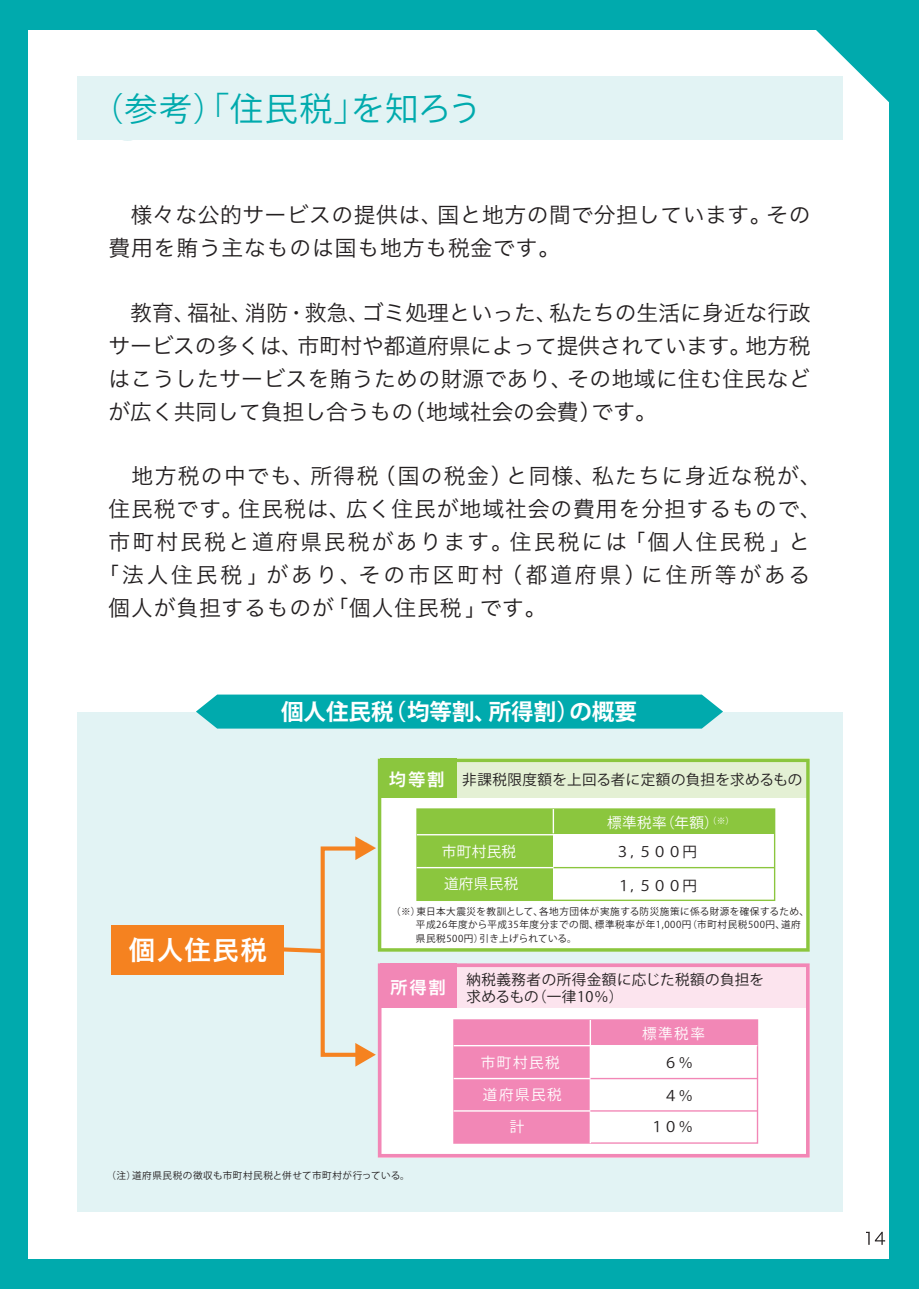
<style>
.page{position:relative;width:919px;height:1289px;background:#fff}
.page>*{position:absolute;margin:0;border:0;box-sizing:border-box;transform-origin:0 0}
.t1{font:42px "Futura";color:#00aaad}
.t2{font:33px "Koz Go Pr 6 N";letter-spacing:.04em;color:#00aaad}
.t3{font:26.55px "Hira Kaku Pro W6";letter-spacing:.05em;color:#fff}
.t4{font:700 22.5px "Koz Go Pr 6 N";color:#fff}
.t5{font:21.75px/33px "Hira Kaku Pro W3";letter-spacing:.04em;color:#231f20}
.t6{font:21.75px "Hira Kaku Pro W3";letter-spacing:.06em;color:#231f20}
.t7{font:21.75px "Hira Kaku Pro W3";letter-spacing:.1em;color:#231f20}
.t8{font:21.75px "Hira Kaku Pro W3";letter-spacing:.13em;color:#231f20}
.t9{font:17.4px "Hira Kaku Pro W6";color:#fff}
.t10{font:14.55px "Koz Go Pr 6 N";letter-spacing:.025em;color:#231f20}
.t11{font:14.55px "Koz Go Pr 6 N";letter-spacing:.025em;color:#fff}
.t12{font:9.6px/13.6px "Koz Go Pr 6 N";letter-spacing:.06em;color:#231f20}
.s1{font-family:"Hira Kaku Pro N W6";font-size:17.4px;color:#fff}
</style>
<div class="page">
<div style="left:77px;top:712px;width:765px;height:499px;background:#e2f3f4"></div>
<svg style="left:798px;top:30px;width:91px;height:89px"></svg>
<svg style="left:378px;top:758px;width:431px;height:193px;background:#edf6e2"></svg>
<div style="left:417px;top:809px;width:357px;height:25px;background:#8bc63e"></div>
<div style="left:417px;top:833px;width:136px;height:67px;background:#8bc63e"></div>
<div style="left:416px;top:808px;width:359px;height:93px;border:1px solid #8bc63e"></div>
<hr style="left:417px;top:834px;width:136px;height:1px;background:#fff">
<hr style="left:552px;top:809px;width:2px;height:24px;background:#fff">
<hr style="left:553px;top:867px;width:221px;height:1px;background:#8bc63e">
<hr style="left:416px;top:867px;width:137px;height:1px;background:#fff">
<svg style="left:378px;top:963px;width:431px;height:194px;background:#fce9f1"></svg>
<div style="left:454px;top:1020px;width:136px;height:122px;background:#f287b6"></div>
<div style="left:454px;top:1020px;width:303px;height:25px;background:#f287b6"></div>
<div style="left:453px;top:1019px;width:305px;height:124px;border:1px solid #f287b6"></div>
<hr style="left:454px;top:1044px;width:303px;height:2px;background:#fff">
<hr style="left:589px;top:1019px;width:2px;height:124px;background:#fff">
<hr style="left:590px;top:1077px;width:167px;height:2px;background:#f287b6">
<hr style="left:453px;top:1077px;width:137px;height:2px;background:#fff">
<hr style="left:453px;top:1110px;width:137px;height:1px;background:#fff">
<hr style="left:590px;top:1110px;width:167px;height:1px;background:#f287b6">
<svg style="left:284px;top:947px;width:36px;height:6px"></svg>
<div style="left:320px;top:846px;width:39px;height:210px;border:4px solid #f58220"></div>
<svg style="left:355px;top:836px;width:21px;height:24px"></svg>
<svg style="left:355px;top:1042px;width:21px;height:24px"></svg>
<div style="left:111px;top:925px;width:173px;height:49px;background:#f58220"></div>
<svg style="left:196px;top:694px;width:527px;height:34px;background:#0daeb1"></svg>
<div style="left:77px;top:77px;width:765px;height:63px;background:#e2f3f4"></div>
<svg style="left:866px;top:1231px;width:19px;height:13px"></svg>
<div style="left:0;top:0;width:918px;height:30px;background:#00aaad"></div>
<div style="left:0;top:1259px;width:918px;height:29px;background:#00aaad"></div>
<div style="left:0;top:0;width:28px;height:1286px;background:#00aaad"></div>
<div style="left:889px;top:1px;width:29px;height:1287px;background:#00aaad"></div>
<h2 class="t2" style="left:90px;top:90px;width:392px">（参考）「住民税」を知ろう</h2>
<h1 class="t1" style="left:115px;top:81px;width:26px">1</h1>
<p class="t5" style="left:108px;top:197px;width:703px">　様々な公的サービスの提供は、国と地方の間で分担しています。その費用を賄う主なものは国も地方も税金です。</p>
<p class="t5" style="left:108px;top:294px;width:703px;text-align:justify">　教育、福祉、消防・救急、ゴミ処理といった、私たちの生活に身近な行政サービスの多くは、市町村や都道府県によって提供されています。地方税はこうしたサービスを賄うための財源であり、その地域に住む住民などが広く共同して負担し合うもの（地域社会の会費）です。</p>
<p class="t6" style="left:108px;top:456px;width:714px">　地方税の中でも、所得税（国の税金）と同様、私たちに身近な税が、</p>
<p class="t5" style="left:108px;top:491px;width:714px">住民税です。住民税は、広く住民が地域社会の費用を分担するもので、</p>
<p class="t7" style="left:108px;top:522px;width:703px">市町村民税と道府県民税があります。住民税には「個人住民税」と</p>
<p class="t8" style="left:98px;top:555px;width:714px">「法人住民税」があり、その市区町村（都道府県）に住所等がある</p>
<p class="t5" style="left:108px;top:590px;width:439px">個人が負担するものが「個人住民税」です。</p>
<p class="t4" style="left:281px;top:699px;width:357px">個人住民税（均等割、所得割）の概要</p>
<p class="t10" style="left:389px;top:771px;width:415px"><span class="s1">均等割</span> 非課税限度額を上回る者に定額の負担を求めるもの</p>
<p class="t3" style="left:129px;top:926px;width:140px">個人住民税</p>
<p class="t11" style="left:442px;top:843px;width:76px">市町村民税</p>
<p class="t11" style="left:444px;top:875px;width:76px">道府県民税</p>
<p class="t11" style="left:607px;top:814px;width:128px">標準税率（年額）<sup>（※）</sup></p>
<p class="t10" style="left:615px;top:843px;width:83px">３，５００円</p>
<p class="t10" style="left:616px;top:877px;width:82px">１，５００円</p>
<p class="t12" style="left:395px;top:904px;width:415px;text-indent:-5px">（※）東日本大震災を教訓として、各地方団体が実施する防災施策に係る財源を確保するため、　　平成26年度から平成35年度分までの間、標準税率が年1,000円（市町村民税500円、道府　　県民税500円）引き上げられている。</p>
<p class="t9" style="left:390px;top:971px;width:57px">所得割</p>
<p class="t10" style="left:466px;top:971px;width:299px">納税義務者の所得金額に応じた税額の負担を</p>
<p class="t10" style="left:466px;top:988px;width:158px">求めるもの（一律10％）</p>
<p class="t11" style="left:481px;top:1054px;width:80px">市町村民税</p>
<p class="t11" style="left:483px;top:1086px;width:80px">道府県民税</p>
<p class="t11" style="left:509px;top:1118px;width:16px">計</p>
<p class="t11" style="left:642px;top:1025px;width:64px">標準税率</p>
<p class="t10" style="left:663px;top:1054px;width:31px">６％</p>
<p class="t10" style="left:663px;top:1087px;width:31px">４％</p>
<p class="t10" style="left:650px;top:1118px;width:44px">１０％</p>
<p class="t12" style="left:107px;top:1168px;width:305px">（注）道府県民税の徴収も市町村民税と併せて市町村が行っている。</p>
</div>
